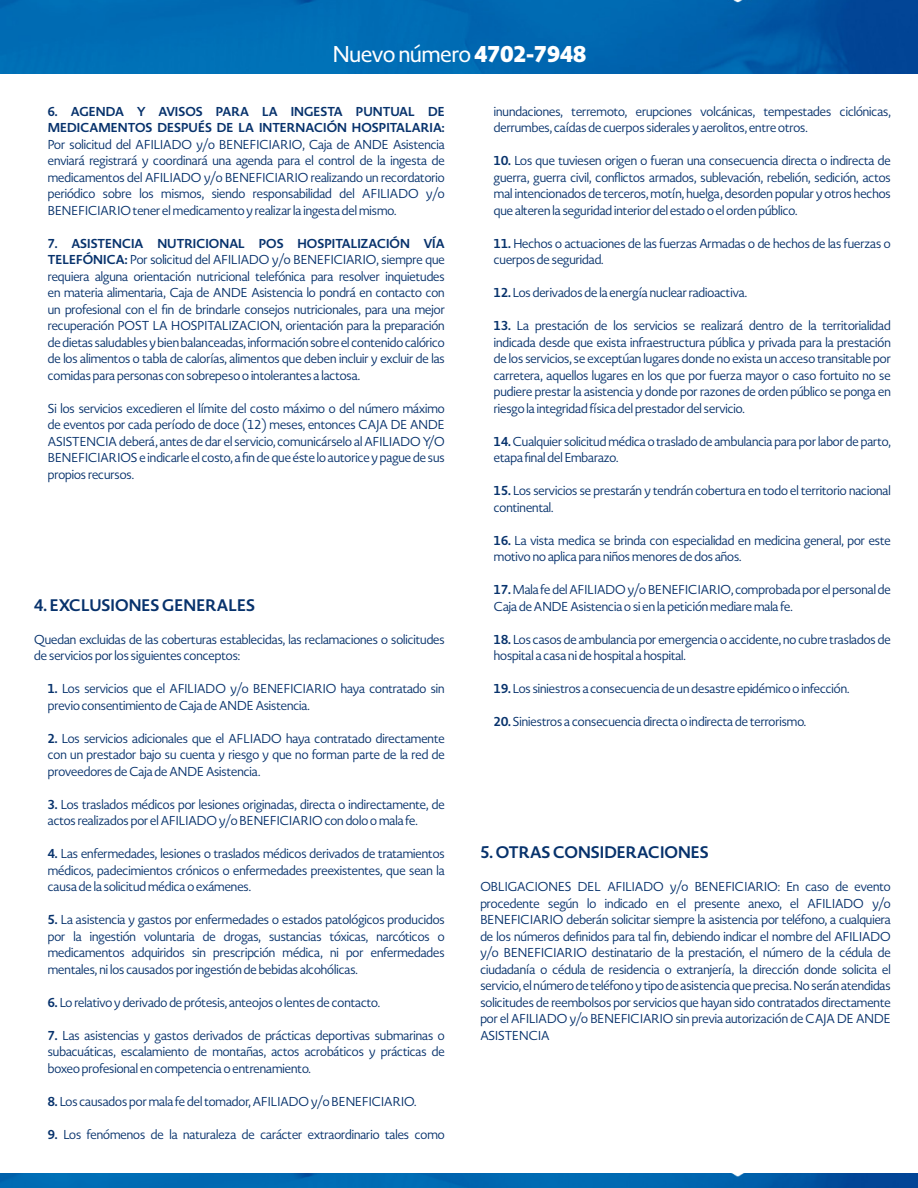
<style>
.page{position:relative;width:918px;height:1188px;background:#fff}
.page>*{position:absolute;margin:0;border:0;box-sizing:border-box;transform-origin:0 0}
.t1{font:500 22.5px "Novel Display";color:#fff}
.t2{font:700 16.5px "Novel Display";color:#07326c}
.t3{font:12.75px/16.5px "Novel Display";color:#07326c;text-align:justify}
.s1{font-weight:900}
.s2{font-weight:700}
</style>
<div class="page">
<img style="left:0;top:0;width:918px;height:73px">
<img style="left:0;top:1174px;width:918px;height:14px">
<h1 class="t1" style="left:333px;top:40px;width:255px">Nuevo número <span class="s1">4702-7948</span></h1>
<p class="t3" style="left:48px;top:103px;width:398px"><span class="s2">6. AGENDA Y AVISOS PARA LA INGESTA PUNTUAL DE MEDICAMENTOS DESPUÉS DE LA INTERNACIÓN HOSPITALARIA:<br></span>Por solicitud del AFILIADO y/o BENEFICIARIO, Caja de ANDE Asistencia enviará registrará y coordinará una agenda para el control de la ingesta de medicamentos del AFILIADO y/o BENEFICIARIO realizando un recordatorio periódico sobre los mismos, siendo responsabilidad del AFILIADO y/o BENEFICIARIO tener el medicamento y realizar la ingesta del mismo.</p>
<p class="t3" style="left:48px;top:235px;width:398px"><span class="s2">7. ASISTENCIA NUTRICIONAL POS HOSPITALIZACIÓN VÍA TELEFÓNICA:</span> Por solicitud del AFILIADO y/o BENEFICIARIO, siempre que requiera alguna orientación nutricional telefónica para resolver inquietudes en materia alimentaria, Caja de ANDE Asistencia lo pondrá en contacto con un profesional con el fin de brindarle consejos nutricionales, para una mejor recuperación POST LA HOSPITALIZACION, orientación para la preparación de dietas saludables y bien balanceadas, información sobre el contenido calórico de los alimentos o tabla de calorías, alimentos que deben incluir y excluir de las comidas para personas con sobrepeso o intolerantes a lactosa.</p>
<p class="t3" style="left:48px;top:400px;width:398px">Si los servicios excedieren el límite del costo máximo o del número máximo de eventos por cada período de doce (12) meses, entonces CAJA DE ANDE ASISTENCIA deberá, antes de dar el servicio, comunicárselo al AFILIADO Y/O BENEFICIARIOS e indicarle el costo, a fin de que éste lo autorice y pague de sus propios recursos.</p>
<p class="t2" style="left:34px;top:594px;width:222px">4. EXCLUSIONES GENERALES</p>
<p class="t3" style="left:34px;top:631px;width:412px">Quedan excluidas de las coberturas establecidas, las reclamaciones o solicitudes de servicios por los siguientes conceptos:</p>
<p class="t3" style="left:48px;top:681px;width:398px"><span class="s2">1.</span> Los servicios que el AFILIADO y/o BENEFICIARIO haya contratado sin previo consentimiento de Caja de ANDE Asistencia.</p>
<p class="t3" style="left:48px;top:730px;width:398px"><span class="s2">2.</span> Los servicios adicionales que el AFLIADO haya contratado directamente con un prestador bajo su cuenta y riesgo y que no forman parte de la red de proveedores de Caja de ANDE Asistencia.</p>
<p class="t3" style="left:48px;top:796px;width:398px"><span class="s2">3.</span> Los traslados médicos por lesiones originadas, directa o indirectamente, de actos realizados por el AFILIADO y/o BENEFICIARIO con dolo o mala fe.</p>
<p class="t3" style="left:48px;top:846px;width:398px"><span class="s2">4.</span> Las enfermedades, lesiones o traslados médicos derivados de tratamientos médicos, padecimientos crónicos o enfermedades preexistentes, que sean la causa de la solicitud médica o exámenes.</p>
<p class="t3" style="left:48px;top:912px;width:398px"><span class="s2">5.</span> La asistencia y gastos por enfermedades o estados patológicos producidos por la ingestión voluntaria de drogas, sustancias tóxicas, narcóticos o medicamentos adquiridos sin prescripción médica, ni por enfermedades mentales, ni los causados por ingestión de bebidas alcohólicas.</p>
<p class="t3" style="left:48px;top:994px;width:334px"><span class="s2">6.</span> Lo relativo y derivado de prótesis, anteojos o lentes de contacto.</p>
<p class="t3" style="left:48px;top:1027px;width:398px"><span class="s2">7.</span> Las asistencias y gastos derivados de prácticas deportivas submarinas o subacuáticas, escalamiento de montañas, actos acrobáticos y prácticas de boxeo profesional en competencia o entrenamiento.</p>
<p class="t3" style="left:48px;top:1093px;width:370px"><span class="s2">8.</span> Los causados por mala fe del tomador, AFILIADO y/o BENEFICIARIO.</p>
<p class="t3" style="left:48px;top:1126px;width:398px"><span class="s2">9.</span> Los fenómenos de la naturaleza de carácter extraordinario tales como</p>
<p class="t3" style="left:494px;top:103px;width:398px">inundaciones, terremoto, erupciones volcánicas, tempestades ciclónicas, derrumbes, caídas de cuerpos siderales y aerolitos, entre otros.</p>
<p class="t3" style="left:494px;top:153px;width:398px"><span class="s2">10.</span> Los que tuviesen origen o fueran una consecuencia directa o indirecta de guerra, guerra civil, conflictos armados, sublevación, rebelión, sedición, actos mal intencionados de terceros, motín, huelga, desorden popular y otros hechos que alteren la seguridad interior del estado o el orden público.</p>
<p class="t3" style="left:494px;top:235px;width:398px"><span class="s2">11.</span> Hechos o actuaciones de las fuerzas Armadas o de hechos de las fuerzas o cuerpos de seguridad.</p>
<p class="t3" style="left:494px;top:285px;width:255px"><span class="s2">12.</span> Los derivados de la energía nuclear radioactiva.</p>
<p class="t3" style="left:494px;top:318px;width:398px"><span class="s2">13.</span> La prestación de los servicios se realizará dentro de la territorialidad indicada desde que exista infraestructura pública y privada para la prestación de los servicios, se exceptúan lugares donde no exista un acceso transitable por carretera, aquellos lugares en los que por fuerza mayor o caso fortuito no se pudiere prestar la asistencia y donde por razones de orden público se ponga en riesgo la integridad física del prestador del servicio.</p>
<p class="t3" style="left:494px;top:433px;width:398px"><span class="s2">14.</span> Cualquier solicitud médica o traslado de ambulancia para por labor de parto, etapa final del Embarazo.</p>
<p class="t3" style="left:494px;top:483px;width:398px"><span class="s2">15.</span> Los servicios se prestarán y tendrán cobertura en todo el territorio nacional continental.</p>
<p class="t3" style="left:494px;top:532px;width:398px"><span class="s2">16.</span> La vista medica se brinda con especialidad en medicina general, por este motivo no aplica para niños menores de dos años.</p>
<p class="t3" style="left:494px;top:582px;width:398px"><span class="s2">17.</span> Mala fe del AFILIADO y/o BENEFICIARIO, comprobada por el personal de<br>Caja de ANDE Asistencia o si en la petición mediare mala fe.</p>
<p class="t3" style="left:494px;top:631px;width:398px"><span class="s2">18.</span> Los casos de ambulancia por emergencia o accidente, no cubre traslados de hospital a casa ni de hospital a hospital.</p>
<p class="t3" style="left:494px;top:681px;width:357px"><span class="s2">19.</span> Los siniestros a consecuencia de un desastre epidémico o infección.</p>
<p class="t3" style="left:494px;top:714px;width:314px"><span class="s2">20.</span> Siniestros a consecuencia directa o indirecta de terrorismo.</p>
<p class="t2" style="left:480px;top:842px;width:230px">5. OTRAS CONSIDERACIONES</p>
<p class="t3" style="left:480px;top:879px;width:412px">OBLIGACIONES DEL AFILIADO y/o BENEFICIARIO: En caso de evento procedente según lo indicado en el presente anexo, el AFILIADO y/o BENEFICIARIO deberán solicitar siempre la asistencia por teléfono, a cualquiera de los números definidos para tal fin, debiendo indicar el nombre del AFILIADO y/o BENEFICIARIO destinatario de la prestación, el número de la cédula de ciudadanía o cédula de residencia o extranjería, la dirección donde solicita el servicio, el número de teléfono y tipo de asistencia que precisa. No serán atendidas solicitudes de reembolsos por servicios que hayan sido contratados directamente por el AFILIADO y/o BENEFICIARIO sin previa autorización de CAJA DE ANDE ASISTENCIA</p>
</div>
